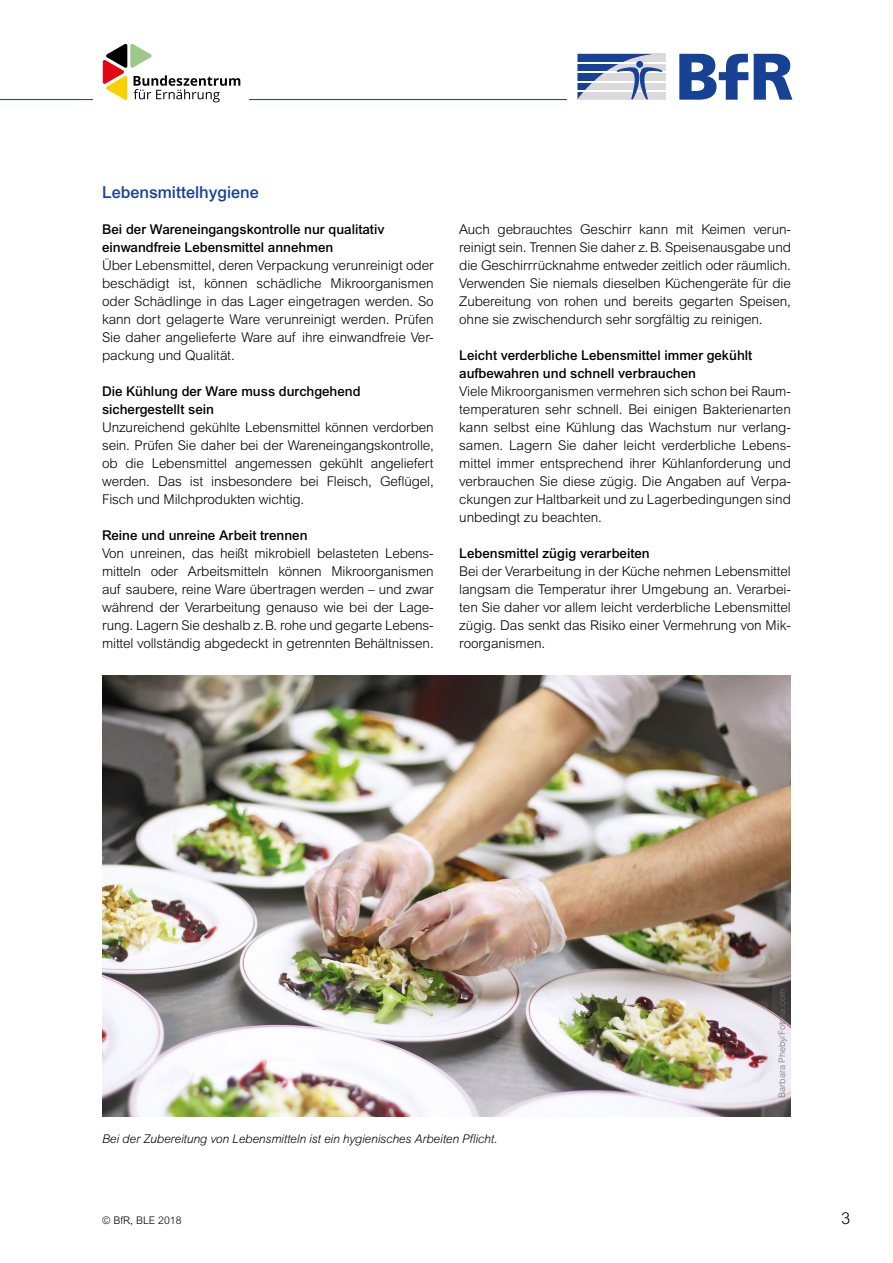
<style>
.page{position:relative;width:893px;height:1263px;background:#fff}
.page>*{position:absolute;margin:0;border:0;box-sizing:border-box;transform-origin:0 0}
.t1{font:500 16.5px "Arial MT Pro";color:#164194}
.t2{font:300 16.5px "Arial MT Pro";color:#000}
.t3{font:300 13.5px/18px "Arial MT Pro";letter-spacing:-.01em;color:#000;text-align:justify}
.t4{font:500 13.5px/18px "Arial MT Pro";color:#000}
.t5{font:italic 300 12px "Arial MT Pro";letter-spacing:-.01em;color:#000}
.t6{font:300 10.5px "Arial MT Pro";color:#000}
.t7{font:300 9px "Arial MT Pro";color:#706f6f}
</style>
<div class="page">
<svg style="left:577px;top:54px;width:89px;height:46px;background:#9fadc8"></svg>
<svg style="left:754px;top:54px;width:38px;height:46px"></svg>
<svg style="left:679px;top:54px;width:69px;height:46px"></svg>
<hr style="left:0;top:99px;width:567px;height:1px;background:#164194">
<div style="left:94px;top:36px;width:155px;height:104px;background:#fff"></div>
<svg style="left:103px;top:43px;width:137px;height:59px"></svg>
<img style="left:102px;top:675px;width:689px;height:441px">
<p class="t1" style="left:102px;top:183px;width:158px">Lebensmittelhygiene</p>
<p class="t4" style="left:102px;top:221px;width:284px">Bei der Wareneingangskontrolle nur qualitativ einwandfreie Lebensmittel annehmen</p>
<p class="t3" style="left:102px;top:257px;width:333px">Über Lebensmittel, deren Verpackung verunreinigt oder beschädigt ist, können schädliche Mikroorganismen oder Schädlinge in das Lager eingetragen werden. So kann dort gelagerte Ware verunreinigt werden. Prüfen Sie daher angelieferte Ware auf ihre einwandfreie Ver&shy;packung und Qualität.</p>
<p class="t4" style="left:102px;top:383px;width:260px">Die Kühlung der Ware muss durchgehend sichergestellt sein</p>
<p class="t3" style="left:102px;top:419px;width:333px">Unzureichend gekühlte Lebensmittel können verdorben sein. Prüfen Sie daher bei der Wareneingangskontrolle, ob die Lebensmittel angemessen gekühlt angeliefert werden. Das ist insbesondere bei Fleisch, Geflügel, Fisch und Milchprodukten wichtig.</p>
<p class="t4" style="left:102px;top:527px;width:207px">Reine und unreine Arbeit trennen</p>
<p class="t3" style="left:102px;top:545px;width:333px">Von unreinen, das heißt mikrobiell belasteten Lebens&shy;mitteln oder Arbeitsmitteln können Mikroorganismen auf saubere, reine Ware übertragen werden – und zwar während der Verarbeitung genauso wie bei der Lage&shy;rung. Lagern Sie deshalb z.B. rohe und gegarte Lebens&shy;mittel vollständig abgedeckt in getrennten Behältnissen.</p>
<p class="t3" style="left:459px;top:220px;width:333px">Auch gebrauchtes Geschirr kann mit Keimen verun&shy;reinigt sein. Trennen Sie daher z.B. Speisenausgabe und die Geschirrrücknahme entweder zeitlich oder räumlich.<br>Verwenden Sie niemals dieselben Küchengeräte für die Zubereitung von rohen und bereits gegarten Speisen, ohne sie zwischendurch sehr sorgfältig zu reinigen.</p>
<p class="t4" style="left:459px;top:347px;width:295px">Leicht verderbliche Lebensmittel immer gekühlt aufbewahren und schnell verbrauchen</p>
<p class="t3" style="left:459px;top:382px;width:333px">Viele Mikroorganismen vermehren sich schon bei Raum&shy;temperaturen sehr schnell. Bei einigen Bakterienarten kann selbst eine Kühlung das Wachstum nur verlang&shy;samen. Lagern Sie daher leicht verderbliche Lebens&shy;mittel immer entsprechend ihrer Kühlanforderung und verbrauchen Sie diese zügig. Die Angaben auf Verpa&shy;ckungen zur Haltbarkeit und zu Lagerbedingungen sind unbedingt zu beachten.</p>
<p class="t4" style="left:459px;top:545px;width:192px">Lebensmittel zügig verarbeiten</p>
<p class="t3" style="left:459px;top:562px;width:333px">Bei der Verarbeitung in der Küche nehmen Lebensmittel langsam die Temperatur ihrer Umgebung an. Verarbei&shy;ten Sie daher vor allem leicht verderbliche Lebensmittel zügig. Das senkt das Risiko einer Vermehrung von Mik&shy;roorganismen.</p>
<p class="t5" style="left:102px;top:1132px;width:397px">Bei der Zubereitung von Lebensmitteln ist ein hygienisches Arbeiten Pflicht.</p>
<p class="t6" style="left:102px;top:1214px;width:81px">© BfR, BLE 2018</p>
<p class="t7" style="left:776px;top:1107px;width:120px;rotate:-90deg">© Barbara Pheby/Fotolia.com</p>
<p class="t2" style="left:841px;top:1208px;width:11px">3</p>
</div>
